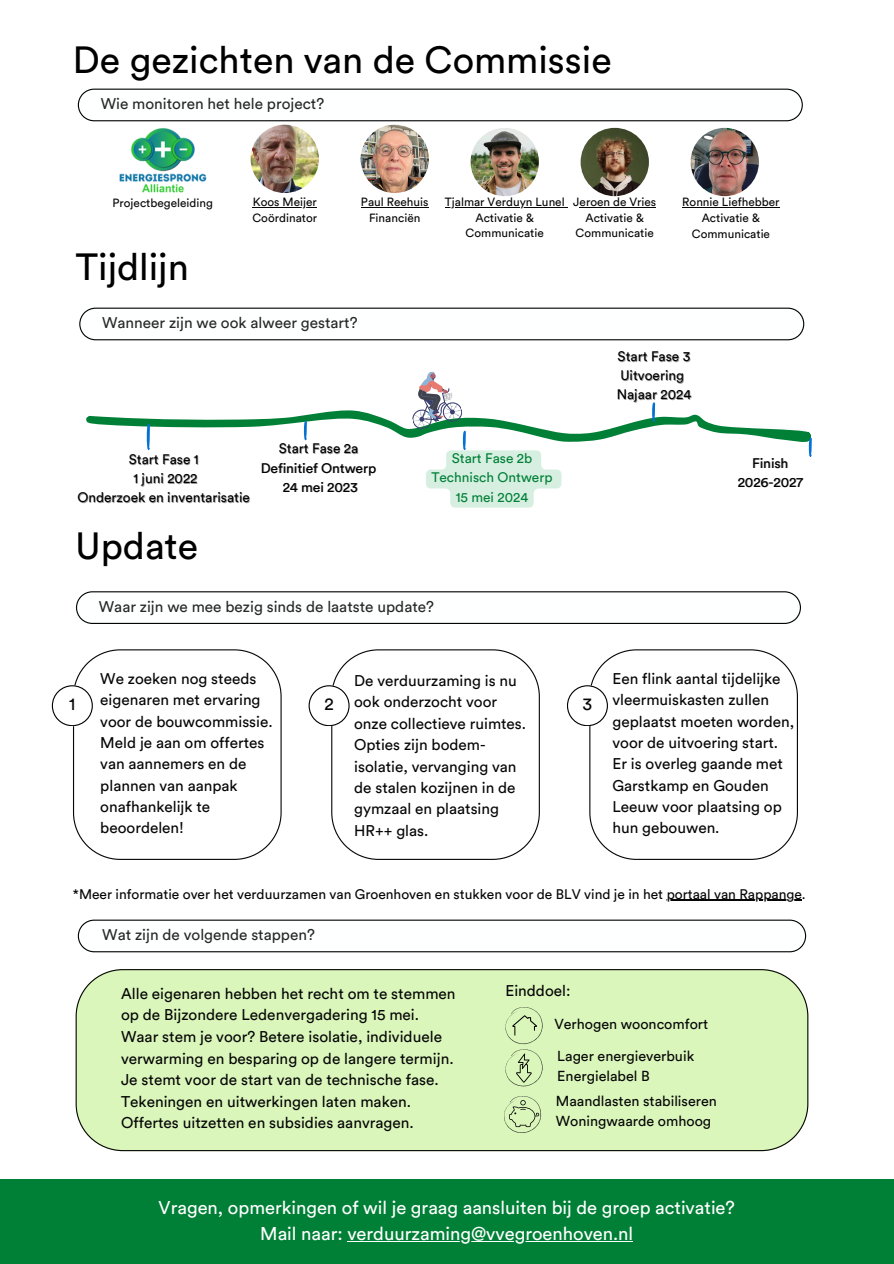
<style>
.page{position:relative;width:894px;height:1264px;background:#fff}
.page>*{position:absolute;margin:0;border:0;box-sizing:border-box;transform-origin:0 0}
.t1{font:37.5px "Circular Std";color:#000}
.t2{font:18.3px/25.7px "Circular Std";color:#fff;text-align:center}
.t3{font:17.55px "Circular Std";color:#060606}
.t4{font:15.45px/21.3px "Circular Std";color:#060606}
.t5{font:15.45px "Circular Std";color:#272828}
.t6{font:14.4px/20.1px "Circular Std";color:#060606}
.t7{font:13.8px "Circular Std";color:#060606}
.t8{font:13.65px "Circular Std";color:#000}
.t9{font:13.65px/19.2px "Circular Std";color:#008037;text-align:center}
.t10{font:11.85px/15.8px "Circular Std";color:#060606;text-align:center}
</style>
<div class="page">
<div style="left:76px;top:969px;width:732px;height:182px;background:#daf6bb"></div>
<svg style="left:505px;top:1007px;width:37px;height:79px;background:#c9e3ad"></svg>
<svg style="left:504px;top:1095px;width:37px;height:38px"></svg>
<svg style="left:76px;top:591px;width:724px;height:33px"></svg>
<div style="left:0;top:1179px;width:893px;height:84px;background:#008037"></div>
<hr style="left:347px;top:1240px;width:286px;height:1px;background:#fff">
<svg style="left:78px;top:919px;width:727px;height:33px"></svg>
<svg style="left:86px;top:371px;width:725px;height:136px"></svg>
<svg style="left:79px;top:307px;width:725px;height:33px"></svg>
<svg style="left:78px;top:89px;width:724px;height:32px"></svg>
<svg style="left:52px;top:649px;width:229px;height:210px"></svg>
<svg style="left:308px;top:649px;width:231px;height:210px"></svg>
<svg style="left:566px;top:649px;width:231px;height:210px"></svg>
<hr style="left:666px;top:899px;width:135px;height:1px;background:#060606">
<img style="left:250px;top:125px;width:69px;height:68px;border-radius:50%">
<img style="left:470px;top:128px;width:68px;height:68px;border-radius:50%">
<img style="left:690px;top:128px;width:68px;height:68px;border-radius:50%">
<img style="left:580px;top:128px;width:68px;height:68px;border-radius:50%">
<img style="left:360px;top:125px;width:69px;height:68px;border-radius:50%">
<img style="left:119px;top:128px;width:88px;height:65px">
<hr style="left:253px;top:207px;width:64px;height:1px;background:#060606">
<hr style="left:444px;top:207px;width:43px;height:1px;background:#060606">
<hr style="left:487px;top:207px;width:77px;height:1px;background:#060606">
<hr style="left:682px;top:207px;width:97px;height:1px;background:#060606">
<hr style="left:579px;top:207px;width:77px;height:1px;background:#060606">
<hr style="left:361px;top:207px;width:67px;height:1px;background:#060606">
<p class="t1" style="left:73px;top:43px;width:540px">De gezichten van de Commissie</p>
<h4 class="t5" style="left:101px;top:97px;width:225px">Wie monitoren het hele project?</h4>
<p class="t10" style="left:112px;top:196px;width:102px">Projectbegeleiding</p>
<h4 class="t1" style="left:76px;top:249px;width:114px">Tijdlijn</h4>
<p class="t10" style="left:253px;top:194px;width:65px">Koos Meijer</p>
<h3 class="t10" style="left:252px;top:210px;width:66px">Coördinator</h3>
<p class="t10" style="left:361px;top:194px;width:69px">Paul Reehuis<br>Financiën</p>
<p class="t5" style="left:102px;top:316px;width:257px">Wanneer zijn we ook alweer gestart?</p>
<p class="t10" style="left:444px;top:194px;width:121px">Tjalmar Verduyn Lunel</p>
<p class="t10" style="left:475px;top:210px;width:60px">Activatie &amp;</p>
<h3 class="t10" style="left:465px;top:226px;width:80px">Communicatie</h3>
<p class="t10" style="left:573px;top:194px;width:84px">Jeroen de Vries<br>Activatie &amp;<br>Communicatie</p>
<h3 class="t10" style="left:682px;top:194px;width:99px">Ronnie Liefhebber</h3>
<h2 class="t10" style="left:691px;top:210px;width:80px">Activatie &amp;<br>Communicatie</h2>
<p class="t8" style="left:617px;top:350px;width:74px">Start Fase 3</p>
<p class="t8" style="left:620px;top:369px;width:65px">Uitvoering</p>
<h1 class="t8" style="left:616px;top:388px;width:76px">Najaar 2024</h1>
<p class="t8" style="left:129px;top:453px;width:71px">Start Fase 1</p>
<p class="t8" style="left:133px;top:472px;width:66px">1 juni 2022</p>
<p class="t8" style="left:77px;top:491px;width:174px">Onderzoek en inventarisatie</p>
<p class="t1" style="left:76px;top:528px;width:124px">Update</p>
<p class="t8" style="left:278px;top:442px;width:81px">Start Fase 2a</p>
<p class="t8" style="left:261px;top:461px;width:117px">Definitief Ontwerp</p>
<p class="t8" style="left:282px;top:480px;width:76px">24 mei 2023</p>
<p class="t9" style="left:431px;top:449px;width:123px">Start Fase 2b<br>Technisch Ontwerp</p>
<p class="t9" style="left:455px;top:487px;width:74px">15 mei 2024</p>
<p class="t5" style="left:99px;top:599px;width:336px">Waar zijn we mee bezig sinds de laatste update?</p>
<h3 class="t8" style="left:752px;top:456px;width:38px">Finish</h3>
<h4 class="t8" style="left:737px;top:475px;width:67px">2026-2027</h4>
<h3 class="t4" style="left:100px;top:668px;width:174px">We zoeken nog steeds eigenaren met ervaring voor de bouwcommissie.<br>Meld je aan om offertes van aannemers en de plannen van aanpak onafhankelijk te beoordelen!</h3>
<h3 class="t4" style="left:354px;top:670px;width:173px">De verduurzaming is nu ook onderzocht voor onze collectieve ruimtes.<br>Opties zijn bodem&shy;isolatie, vervanging van de stalen kozijnen in de gymzaal en plaatsing<br>HR++ glas.</h3>
<h1 class="t3" style="left:69px;top:696px;width:8px">1</h1>
<h3 class="t3" style="left:324px;top:696px;width:11px">2</h3>
<h3 class="t3" style="left:582px;top:696px;width:11px">3</h3>
<h4 class="t4" style="left:612px;top:668px;width:183px">Een flink aantal tijdelijke vleermuiskasten zullen geplaatst moeten worden, voor de uitvoering start.<br>Er is overleg gaande met<br>Garstkamp en Gouden<br>Leeuw voor plaatsing op hun gebouwen.</h4>
<p class="t7" style="left:73px;top:887px;width:734px">*Meer informatie over het verduurzamen van Groenhoven en stukken voor de BLV vind je in het portaal van Rappange.</p>
<p class="t5" style="left:102px;top:927px;width:214px">Wat zijn de volgende stappen?</p>
<h4 class="t4" style="left:121px;top:983px;width:336px">Alle eigenaren hebben het recht om te stemmen op de Bijzondere Ledenvergadering 15 mei.<br>Waar stem je voor? Betere isolatie, individuele verwarming en besparing op de langere termijn.<br>Je stemt voor de start van de technische fase.<br>Tekeningen en uitwerkingen laten maken.<br>Offertes uitzetten en subsidies aanvragen.</h4>
<h4 class="t4" style="left:505px;top:980px;width:67px">Einddoel:</h4>
<h1 class="t6" style="left:554px;top:1014px;width:155px">Verhogen wooncomfort</h1>
<h3 class="t6" style="left:557px;top:1046px;width:138px">Lager energieverbuik<br>Energielabel B</h3>
<p class="t6" style="left:555px;top:1091px;width:163px">Maandlasten stabiliseren<br>Woningwaarde omhoog</p>
<p class="t2" style="left:159px;top:1195px;width:577px">Vragen, opmerkingen of wil je graag aansluiten bij de groep activatie?<br>Mail naar: verduurzaming@vvegroenhoven.nl</p>
</div>
